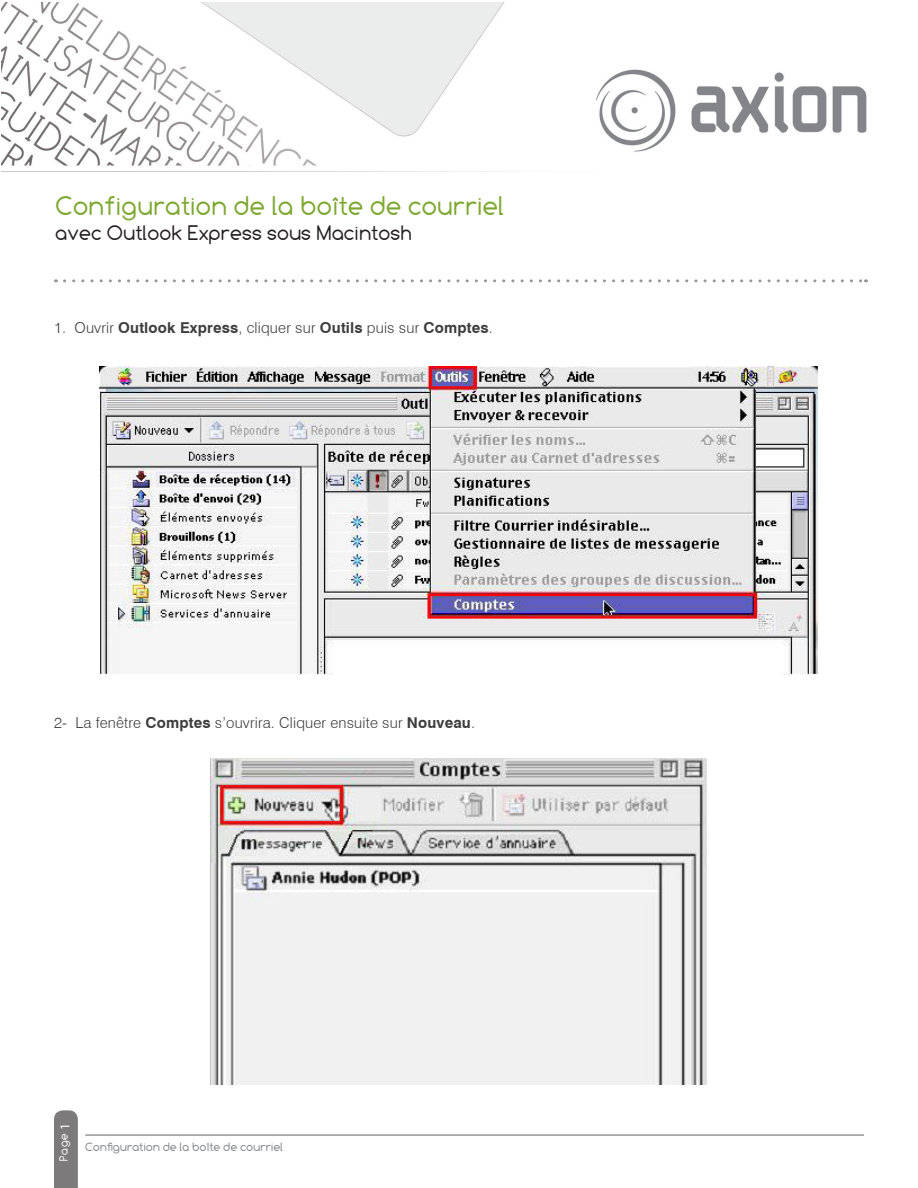
<style>
.page{position:relative;width:918px;height:1188px;background:#fff}
.page>*{position:absolute;margin:0;border:0;box-sizing:border-box;transform-origin:0 0}
.t1{font:27px "Comfortaa";color:#7da830}
.t2{font:21px "Comfortaa";color:#231f20}
.Style_de_paragraphe{font:300 15px "Swiss 721 BT";letter-spacing:.01em;color:#3e3e3f}
.Style_de_paragraphe-2{font:13.5px "Myriad Pro";color:#fff}
.t3{font:12px "Comfortaa";color:#808285}
.t4{font:12px "Comfortaa";color:#fff}
.s1{font-weight:700}
</style>
<div class="page">
<img style="left:1px;top:2px;width:866px;height:170px">
<div style="left:54px;top:1110px;width:24px;height:78px;background:#7c7a7b"></div>
<hr style="left:85px;top:1135px;width:779px;height:1px;background:#636366">
<svg style="left:64px;top:279px;width:803px;height:3px"></svg>
<img style="left:99px;top:367px;width:720px;height:308px">
<img style="left:211px;top:758px;width:496px;height:326px">
<p class="t1" style="left:56px;top:190px;width:451px">Configuration de la boîte de courriel</p>
<p class="t2" style="left:56px;top:221px;width:358px">avec Outlook Express sous Macintosh</p>
<p class="Style_de_paragraphe" style="left:54px;top:319px;width:440px">1. Ouvrir <span class="s1">Outlook Express</span>, cliquer sur <span class="s1">Outils</span> puis sur <span class="s1">Comptes</span>.</p>
<p class="Style_de_paragraphe" style="left:54px;top:714px;width:423px">2- La fenêtre <span class="s1">Comptes</span> s’ouvrira. Cliquer ensuite sur <span class="s1">Nouveau</span>.</p>
<p class="Style_de_paragraphe-2" style="left:57px;top:1130px;width:8px;rotate:-90deg">1</p>
<p class="t4" style="left:57px;top:1161px;width:30px;rotate:-90deg">Page</p>
<p class="t3" style="left:85px;top:1140px;width:200px">Configuration de la boîte de courriel</p>
</div>
